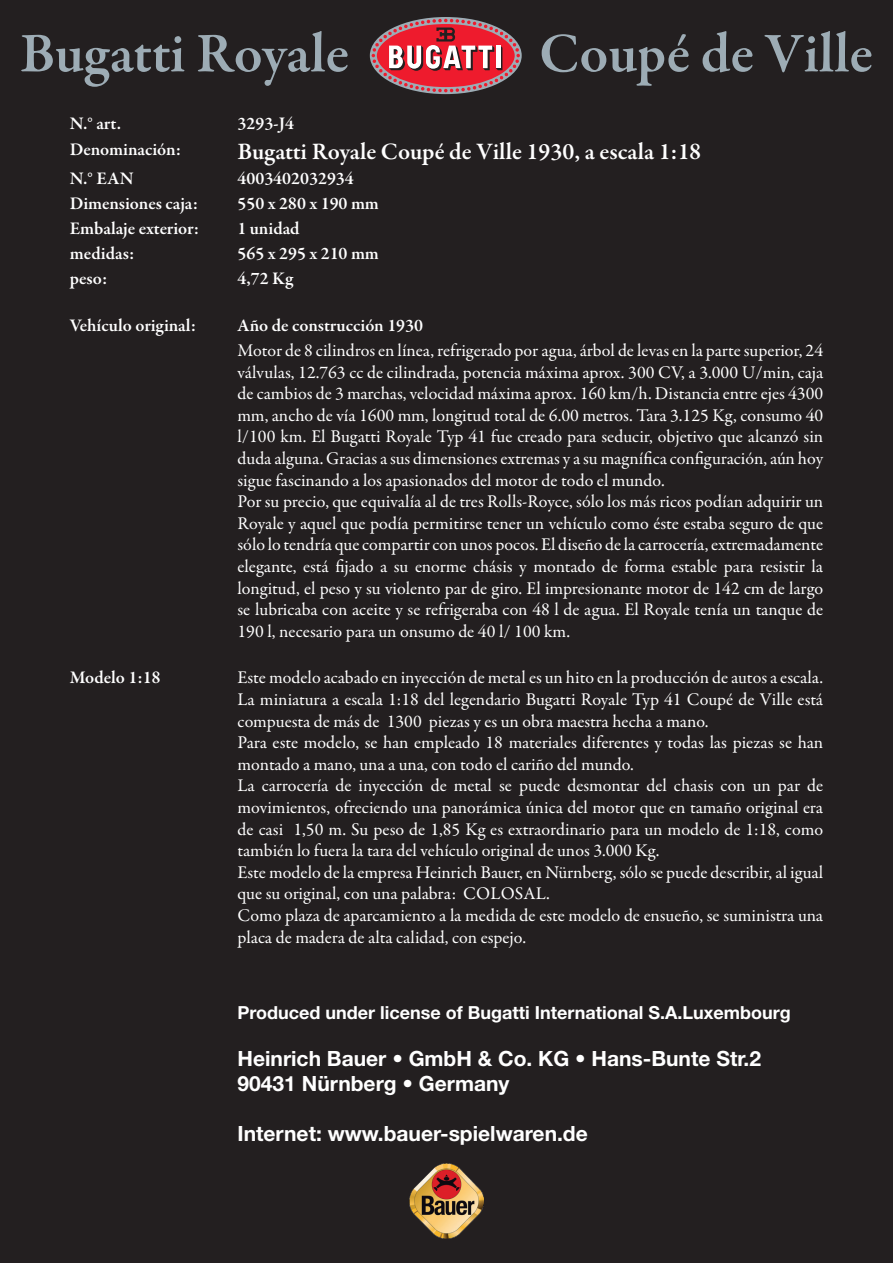
<style>
.page{position:relative;width:893px;height:1263px;background:#231f20}
.page>*{position:absolute;margin:0;border:0;box-sizing:border-box;transform-origin:0 0}
.t1{font:600 57px "Garamond Premr Pro";color:#9dacb5}
.t2{font:600 24px "Garamond Premr Pro";color:#fff}
.t3{font:700 21px/25.2px "Helvetica Neue";color:#fff}
.t4{font:18px/21.6px "Garamond Premr Pro";color:#fff}
.t5{font:600 18px "Garamond Premr Pro";color:#fff}
.t6{font:700 18px "Helvetica Neue";color:#fff}
</style>
<div class="page">
<svg style="left:370px;top:17px;width:152px;height:77px"></svg>
<img style="left:409px;top:1163px;width:75px;height:75px">
<h1 class="t1" style="left:20px;top:19px;width:331px">Bugatti Royale</h1>
<h1 class="t1" style="left:539px;top:19px;width:336px">Coupé de Ville</h1>
<p class="t5" style="left:70px;top:113px;width:53px">N.° art.</p>
<p class="t5" style="left:238px;top:113px;width:58px">3293-J4</p>
<p class="t5" style="left:70px;top:138px;width:113px">Denominación:</p>
<h2 class="t2" style="left:238px;top:137px;width:465px">Bugatti Royale Coupé de Ville 1930, a escala 1:18</h2>
<p class="t5" style="left:70px;top:167px;width:65px">N.° EAN</p>
<p class="t5" style="left:238px;top:167px;width:118px">4003402032934</p>
<p class="t5" style="left:70px;top:192px;width:130px">Dimensiones caja:</p>
<p class="t5" style="left:238px;top:192px;width:143px">550 x 280 x 190 mm</p>
<p class="t5" style="left:70px;top:218px;width:131px">Embalaje exterior:</p>
<p class="t5" style="left:238px;top:218px;width:64px">1 unidad</p>
<p class="t5" style="left:70px;top:243px;width:66px">medidas:</p>
<p class="t5" style="left:238px;top:243px;width:143px">565 x 295 x 210 mm</p>
<p class="t5" style="left:70px;top:268px;width:39px">peso:</p>
<p class="t5" style="left:238px;top:268px;width:57px">4,72 Kg</p>
<p class="t5" style="left:70px;top:314px;width:128px">Vehículo original:</p>
<p class="t5" style="left:238px;top:314px;width:187px">Año de construcción 1930</p>
<p class="t4" style="left:238px;top:340px;width:587px">Motor de 8 cilindros en línea, refrigerado por agua, árbol de levas en la parte superior, 24 válvulas, 12.763 cc de cilindrada, potencia máxima aprox. 300 CV, a 3.000 U/min, caja de cambios de 3 marchas, velocidad máxima aprox. 160 km/h. Distancia entre ejes 4300 mm, ancho de vía 1600 mm, longitud total de 6.00 metros. Tara 3.125 Kg, consumo 40 l/100 km. El Bugatti Royale Typ 41 fue creado para seducir, objetivo que alcanzó sin duda alguna. Gracias a sus dimensiones extremas y a su magnífica configuración, aún hoy sigue fascinando a los apasionados del motor de todo el mundo.<br>Por su precio, que equivalía al de tres Rolls-Royce, sólo los más ricos podían adquirir un Royale y aquel que podía permitirse tener un vehículo como éste estaba seguro de que sólo lo tendría que compartir con unos pocos. El diseño de la carrocería, extremadamente elegante, está fijado a su enorme chásis y montado de forma estable para resistir la longitud, el peso y su violento par de giro. El impresionante motor de 142 cm de largo se lubricaba con aceite y se refrigeraba con 48 l de agua. El Royale tenía un tanque de 190 l, necesario para un onsumo de 40 l/ 100 km.</p>
<p class="t5" style="left:70px;top:667px;width:92px">Modelo 1:18</p>
<p class="t4" style="left:238px;top:667px;width:587px">Este modelo acabado en inyección de metal es un hito en la producción de autos a escala.<br>La miniatura a escala 1:18 del legendario Bugatti Royale Typ 41 Coupé de Ville está compuesta de más de 1300 piezas y es un obra maestra hecha a mano.<br>Para este modelo, se han empleado 18 materiales diferentes y todas las piezas se han montado a mano, una a una, con todo el cariño del mundo.<br>La carrocería de inyección de metal se puede desmontar del chasis con un par de movimientos, ofreciendo una panorámica única del motor que en tamaño original era de casi 1,50 m. Su peso de 1,85 Kg es extraordinario para un modelo de 1:18, como también lo fuera la tara del vehículo original de unos 3.000 Kg.<br>Este modelo de la empresa Heinrich Bauer, en Nürnberg, sólo se puede describir, al igual que su original, con una palabra: COLOSAL.<br>Como plaza de aparcamiento a la medida de este modelo de ensueño, se suministra una placa de madera de alta calidad, con espejo.</p>
<p class="t6" style="left:238px;top:1001px;width:555px">Produced under license of Bugatti International S.A.Luxembourg</p>
<p class="t3" style="left:238px;top:1045px;width:525px">Heinrich Bauer • GmbH &amp; Co. KG • Hans-Bunte Str.2<br>90431 Nürnberg • Germany</p>
<p class="t3" style="left:238px;top:1121px;width:352px">Internet: www.bauer-spielwaren.de</p>
</div>
